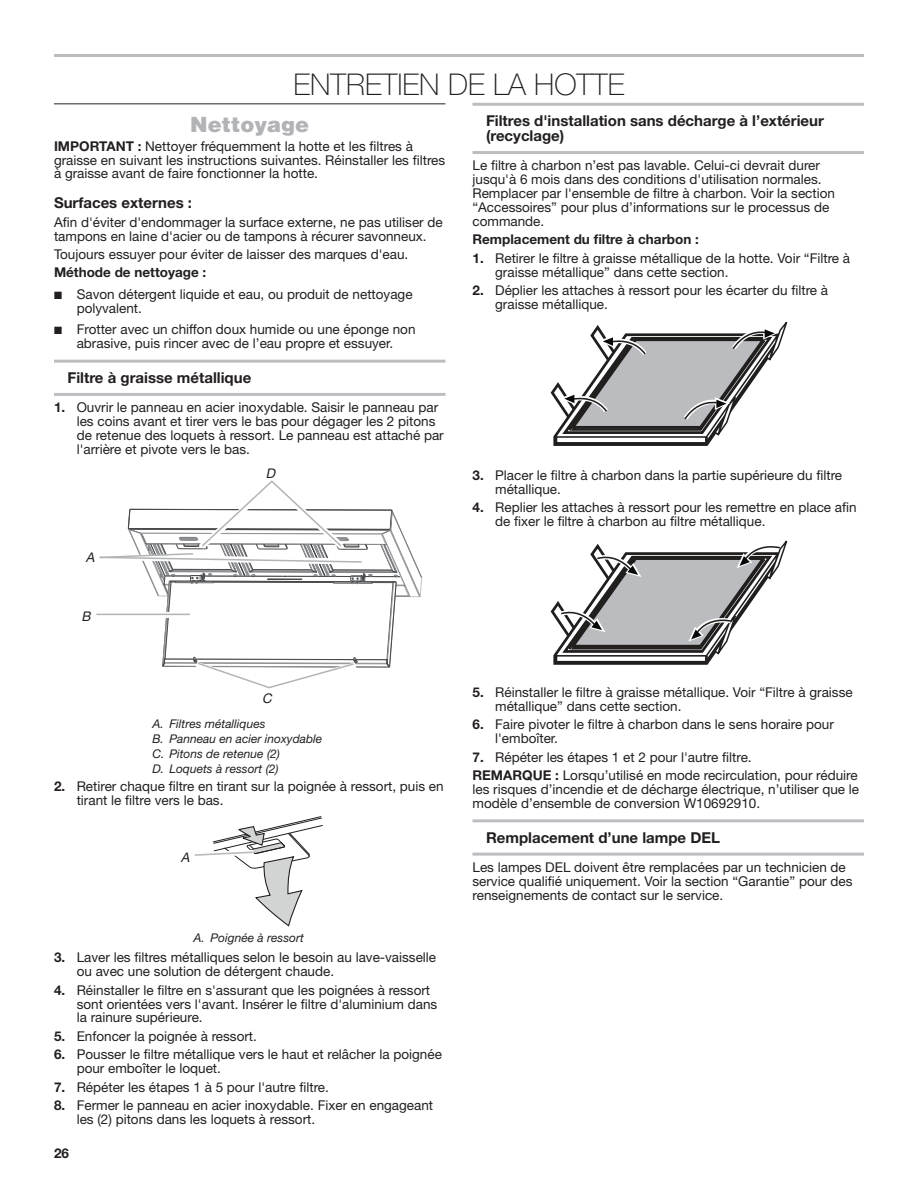
<style>
.page{position:relative;width:918px;height:1188px;background:#fff}
.page>*{position:absolute;margin:0;border:0;box-sizing:border-box;transform-origin:0 0}
.Heading_1{font:100 30px "Helvetica Neue";color:#231f20}
.Heading_2{font:900 21px "Helvetica";color:#b2b3b7}
.Heading_3_Rules{font:700 15px/15px "Helvetica Neue";color:#231f20}
.Heading_3_Plus{font:700 15px "Helvetica Neue";color:#231f20}
.Body{font:13.5px/13.8px "Helvetica Neue LT Std";color:#231f20}
.Body_Bold{font:700 13.5px "Helvetica Neue LT Std";color:#231f20}
.t1{font:italic 13.35px "Helvetica Neue LT Std";color:#211e1e}
.t2{font:italic 13.2px "Helvetica Neue LT Std";color:#211e1e}
.Table_Callouts{font:italic 12px "Helvetica Neue";color:#231f20}
.s1{font-weight:700}
</style>
<div class="page">
<hr style="left:54px;top:54px;width:810px;height:3px;background:#bcbdc0">
<hr style="left:54px;top:103px;width:392px;height:1px;background:#231f20">
<hr style="left:54px;top:360px;width:392px;height:3px;background:#bcbdc0">
<hr style="left:54px;top:393px;width:392px;height:3px;background:#bcbdc0">
<hr style="left:472px;top:103px;width:392px;height:3px;background:#bcbdc0">
<hr style="left:472px;top:151px;width:392px;height:3px;background:#bcbdc0">
<hr style="left:472px;top:819px;width:392px;height:3px;background:#bcbdc0">
<hr style="left:472px;top:853px;width:392px;height:3px;background:#bcbdc0">
<svg style="left:96px;top:480px;width:326px;height:209px"></svg>
<svg style="left:194px;top:816px;width:129px;height:111px"></svg>
<svg style="left:550px;top:322px;width:238px;height:124px"></svg>
<svg style="left:550px;top:540px;width:238px;height:125px"></svg>
<h1 class="Heading_1" style="left:293px;top:67px;width:333px">ENTRETIEN DE LA HOTTE</h1>
<h2 class="Heading_2" style="left:190px;top:111px;width:121px">Nettoyage</h2>
<p class="Body" style="left:54px;top:139px;width:393px"><span class="s1">IMPORTANT :</span> Nettoyer fréquemment la hotte et les filtres à graisse en suivant les instructions suivantes. Réinstaller les filtres à graisse avant de faire fonctionner la hotte.</p>
<h3 class="Heading_3_Plus" style="left:54px;top:194px;width:140px">Surfaces externes :</h3>
<p class="Body" style="left:54px;top:215px;width:390px">Afin d'éviter d'endommager la surface externe, ne pas utiliser de tampons en laine d'acier ou de tampons à récurer savonneux.</p>
<p class="Body" style="left:54px;top:247px;width:356px">Toujours essuyer pour éviter de laisser des marques d'eau.</p>
<p class="Body_Bold" style="left:54px;top:264px;width:154px">Méthode de nettoyage :</p>
<p class="Body" style="left:77px;top:287px;width:337px;text-indent:-23px">■ Savon détergent liquide et eau, ou produit de nettoyage polyvalent.</p>
<p class="Body" style="left:54px;top:322px;width:363px;text-align:center">■ Frotter avec un chiffon doux humide ou une éponge non abrasive, puis rincer avec de l’eau propre et essuyer.</p>
<h3 class="Heading_3_Rules" style="left:68px;top:370px;width:185px">Filtre à graisse métallique</h3>
<p class="Body" style="left:77px;top:400px;width:369px;text-indent:-23px"><span class="s1">1.</span> Ouvrir le panneau en acier inoxydable. Saisir le panneau par les coins avant et tirer vers le bas pour dégager les 2 pitons de retenue des loquets à ressort. Le panneau est attaché par l'arrière et pivote vers le bas.</p>
<h3 class="Heading_3_Rules" style="left:486px;top:113px;width:339px">Filtres d'installation sans décharge à l’extérieur (recyclage)</h3>
<p class="Body" style="left:472px;top:159px;width:364px">Le filtre à charbon n’est pas lavable. Celui-ci devrait durer jusqu'à 6 mois dans des conditions d'utilisation normales.<br>Remplacer par l'ensemble de filtre à charbon. Voir la section “Accessoires” pour plus d’informations sur le processus de commande.</p>
<p class="Body_Bold" style="left:472px;top:231px;width:228px">Remplacement du filtre à charbon :</p>
<p class="Body" style="left:495px;top:251px;width:357px;text-indent:-23px"><span class="s1">1.</span> Retirer le filtre à graisse métallique de la hotte. Voir “Filtre à graisse métallique” dans cette section.</p>
<p class="Body" style="left:495px;top:283px;width:335px;text-indent:-23px"><span class="s1">2.</span> Déplier les attaches à ressort pour les écarter du filtre à graisse métallique.</p>
<p class="t1" style="left:86px;top:549px;width:13px">A</p>
<p class="t1" style="left:81px;top:608px;width:14px">B</p>
<p class="t1" style="left:266px;top:465px;width:14px">D</p>
<p class="t1" style="left:262px;top:690px;width:14px">C</p>
<p class="Table_Callouts" style="left:152px;top:716px;width:115px">A. Filtres métalliques</p>
<p class="Table_Callouts" style="left:152px;top:731px;width:171px">B. Panneau en acier inoxydable</p>
<p class="Table_Callouts" style="left:152px;top:746px;width:129px">C. Pitons de retenue (2)</p>
<p class="Table_Callouts" style="left:152px;top:761px;width:128px">D. Loquets à ressort (2)</p>
<p class="Body" style="left:77px;top:780px;width:369px;text-indent:-23px"><span class="s1">2.</span> Retirer chaque filtre en tirant sur la poignée à ressort, puis en tirant le filtre vers le bas.</p>
<p class="t2" style="left:181px;top:850px;width:13px">A</p>
<p class="Table_Callouts" style="left:194px;top:930px;width:112px">A. Poignée à ressort</p>
<p class="Body" style="left:77px;top:951px;width:361px;text-indent:-23px"><span class="s1">3.</span> Laver les filtres métalliques selon le besoin au lave-vaisselle ou avec une solution de détergent chaude.</p>
<p class="Body" style="left:77px;top:983px;width:362px;text-indent:-23px"><span class="s1">4.</span> Réinstaller le filtre en s'assurant que les poignées à ressort sont orientées vers l'avant. Insérer le filtre d'aluminium dans la rainure supérieure.</p>
<p class="Body" style="left:54px;top:1029px;width:204px"><span class="s1">5.</span> Enfoncer la poignée à ressort.</p>
<p class="Body" style="left:77px;top:1047px;width:367px;text-indent:-23px"><span class="s1">6.</span> Pousser le filtre métallique vers le haut et relâcher la poignée pour emboîter le loquet.</p>
<p class="Body" style="left:54px;top:1080px;width:276px"><span class="s1">7.</span> Répéter les étapes 1 à 5 pour l'autre filtre.</p>
<p class="Body" style="left:77px;top:1098px;width:358px;text-indent:-23px"><span class="s1">8.</span> Fermer le panneau en acier inoxydable. Fixer en engageant les (2) pitons dans les loquets à ressort.</p>
<p class="Body_Bold" style="left:54px;top:1145px;width:17px">26</p>
<p class="Body" style="left:495px;top:468px;width:349px;text-indent:-23px"><span class="s1">3.</span> Placer le filtre à charbon dans la partie supérieure du filtre métallique.</p>
<p class="Body" style="left:495px;top:500px;width:363px;text-indent:-23px"><span class="s1">4.</span> Replier les attaches à ressort pour les remettre en place afin de fixer le filtre à charbon au filtre métallique.</p>
<p class="Body" style="left:495px;top:685px;width:359px;text-indent:-23px"><span class="s1">5.</span> Réinstaller le filtre à graisse métallique. Voir “Filtre à graisse métallique” dans cette section.</p>
<p class="Body" style="left:495px;top:717px;width:340px;text-indent:-23px"><span class="s1">6.</span> Faire pivoter le filtre à charbon dans le sens horaire pour l'emboîter.</p>
<p class="Body" style="left:472px;top:750px;width:281px"><span class="s1">7.</span> Répéter les étapes 1 et 2 pour l'autre filtre.</p>
<p class="Body" style="left:472px;top:768px;width:388px;text-align:justify"><span class="s1">REMARQUE :</span> Lorsqu’utilisé en mode recirculation, pour réduire les risques d’incendie et de décharge électrique, n’utiliser que le modèle d’ensemble de conversion W10692910.</p>
<h3 class="Heading_3_Rules" style="left:486px;top:830px;width:236px">Remplacement d’une lampe DEL</h3>
<p class="Body" style="left:472px;top:860px;width:382px">Les lampes DEL doivent être remplacées par un technicien de service qualifié uniquement. Voir la section “Garantie” pour des renseignements de contact sur le service.</p>
</div>
